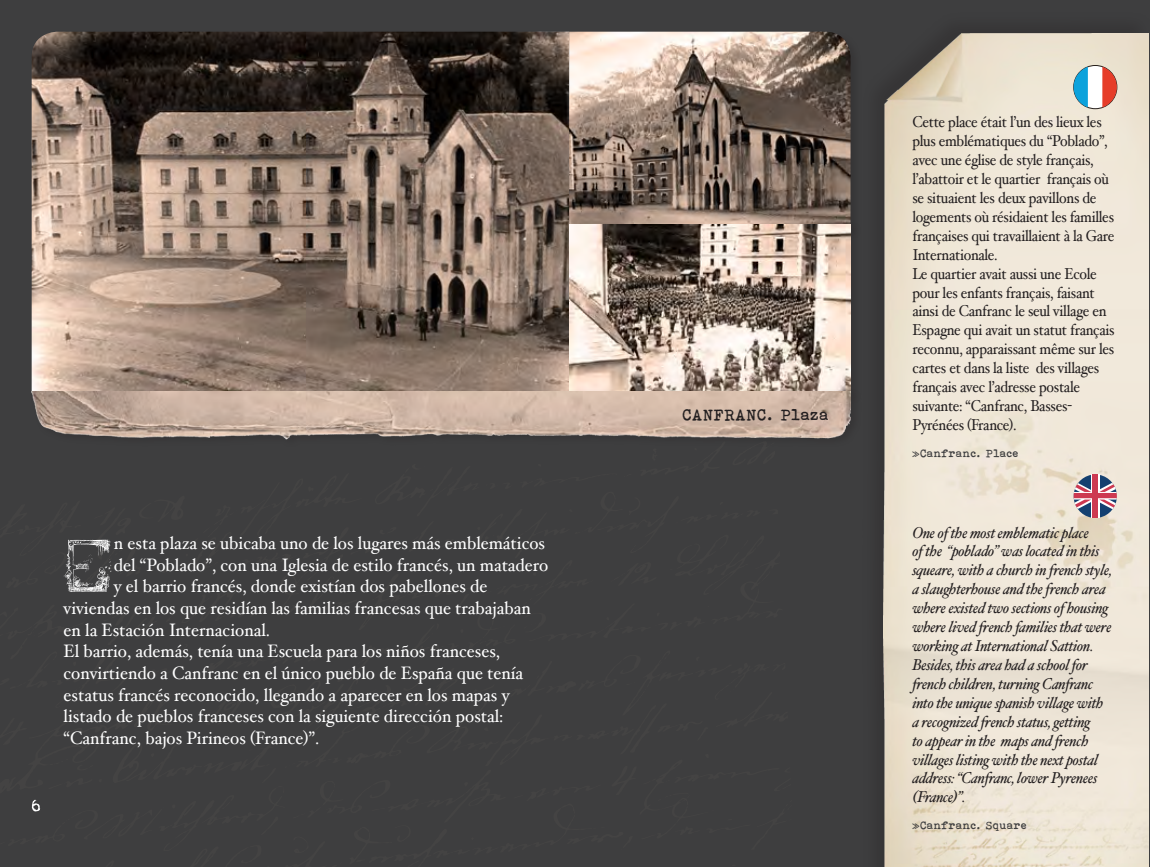
<style>
.page{position:relative;width:1150px;height:867px;background:#fff}
.page>*{position:absolute;margin:0;border:0;box-sizing:border-box;transform-origin:0 0}
.t1{font:88.65px "Abusive Pencil";color:#fff;scale:.95 1}
.t2{font:18px "Hoefler Text";color:#fff;scale:.95 1}
.t3{font:16.2px "Bohemian typewriter";color:#231f20}
.t4{font:15.75px/18.9px "Hoefler Text";letter-spacing:-.02em;color:#231f20;scale:.9 1}
.t5{font:italic 15.75px/18.9px "Hoefler Text";letter-spacing:-.02em;color:#231f20;scale:.95 1}
.t6{font:11.25px "Bohemian typewriter";color:#3e3e3f}
</style>
<div class="page">
<div style="left:0;top:0;width:1149px;height:866px;background:#3e3e3f"></div>
<img style="left:883px;top:34px;width:265px;height:832px">
<div style="left:1073px;top:65px;width:43px;height:44px;background:#fff;border-radius:50%"></div>
<div style="left:1073px;top:65px;width:43px;height:44px;border:1px solid #261f1b;border-radius:50%"></div>
<svg style="left:1102px;top:67px;width:14px;height:40px"></svg>
<svg style="left:1073px;top:67px;width:14px;height:40px"></svg>
<svg style="left:1073px;top:474px;width:43px;height:44px;background:#af8899"></svg>
<img style="left:32px;top:32px;width:534px;height:357px">
<div style="left:566px;top:29px;width:295px;height:210px;background:#231f20;opacity:.3"></div>
<img style="left:569px;top:32px;width:281px;height:189px">
<div style="left:566px;top:221px;width:295px;height:183px;background:#231f20;opacity:.3"></div>
<img style="left:569px;top:224px;width:281px;height:165px">
<svg style="left:32px;top:799px;width:8px;height:12px"></svg>
<div style="left:30px;top:389px;width:831px;height:59px;background:#231f20;opacity:.3"></div>
<img style="left:32px;top:391px;width:818px;height:57px">
<svg style="left:1146px;top:859px;width:4px;height:8px"></svg>
<h1 class="t1" style="left:63px;top:510px;width:55px">E</h1>
<p class="t2" style="left:114px;top:532px;width:455px">n esta plaza se ubicaba uno de los lugares más emblemáticos</p>
<p class="t2" style="left:114px;top:554px;width:459px">del “Poblado”, con una Iglesia de estilo francés, un matadero</p>
<p class="t2" style="left:114px;top:575px;width:395px">y el barrio francés, donde existían dos pabellones de</p>
<p class="t2" style="left:64px;top:597px;width:493px">viviendas en los que residían las familias francesas que trabajaban</p>
<p class="t2" style="left:64px;top:619px;width:219px">en la Estación Internacional.</p>
<p class="t2" style="left:64px;top:640px;width:461px">El barrio, además, tenía una Escuela para los niños franceses,</p>
<p class="t2" style="left:64px;top:662px;width:485px">convirtiendo a Canfranc en el único pueblo de España que tenía</p>
<p class="t2" style="left:64px;top:683px;width:471px">estatus francés reconocido, llegando a aparecer en los mapas y</p>
<p class="t2" style="left:64px;top:705px;width:464px">listado de pueblos franceses con la siguiente dirección postal:</p>
<p class="t2" style="left:64px;top:727px;width:271px">“Canfranc, bajos Pirineos (France)”.</p>
<p class="t3" style="left:682px;top:405px;width:148px">CANFRANC. Plaza</p>
<p class="t4" style="left:912px;top:112px;width:226px">Cette place était l’un des lieux les plus emblématiques du “Poblado”, avec une église de style français, l’abattoir et le quartier français où se situaient les deux pavillons de logements où résidaient les familles françaises qui travaillaient à la Gare Internationale.<br>Le quartier avait aussi une Ecole pour les enfants français, faisant ainsi de Canfranc le seul village en Espagne qui avait un statut français reconnu, apparaissant même sur les cartes et dans la liste des villages français avec l’adresse postale suivante: “Canfranc, Basses-Pyrénées (France).</p>
<p class="t6" style="left:912px;top:446px;width:108px">»Canfranc. Place</p>
<p class="t5" style="left:912px;top:522px;width:212px">One of the most emblematic place<br>of the “poblado” was located in this squeare, with a church in french style, a slaughterhouse and the french area where existed two sections of housing where lived french families that were working at International Sattion.<br>Besides, this area had a school for french children, turning Canfranc into the unique spanish village with a recognized french status, getting<br>to appear in the maps and french villages listing with the next postal address: “Canfranc, lower Pyrenees (France)”.</p>
<p class="t6" style="left:912px;top:819px;width:116px">»Canfranc. Square</p>
</div>
